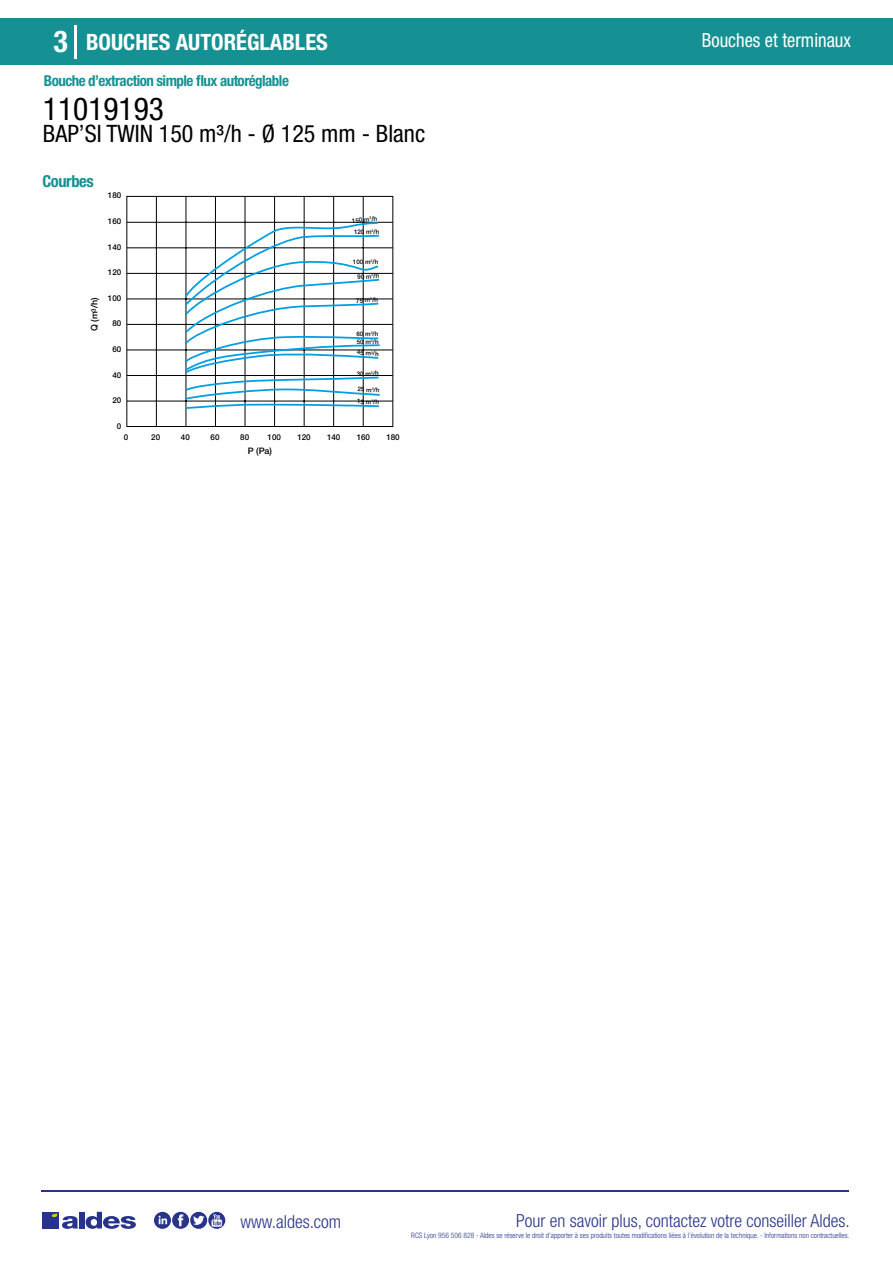
<style>
.page{position:relative;width:893px;height:1263px;background:#fff}
.page>*{position:absolute;margin:0;border:0;box-sizing:border-box;transform-origin:0 0}
.t1{font:condensed 31.5px "Helvetica Neue LT Std";color:#000}
.t2{font:700 condensed 30px "Helvetica Neue LT Std";color:#fff}
.t3{font:condensed 24px "Helvetica Neue LT Std";color:#000}
.t4{font:700 condensed 22.5px "Helvetica Neue LT Std";color:#fff}
.t5{font:condensed 19.5px "Helvetica Neue LT Std";color:#fff;scale:.95 1}
.t6{font:300 condensed 18px "Helvetica Neue";color:#28348b}
.t7{font:700 condensed 16.5px "Helvetica Neue LT Std";letter-spacing:-.025em;color:#169193}
.t8{font:700 condensed 15px "Helvetica Neue LT Std";letter-spacing:-.035em;color:#169193}
.t9{font:500 9px "Helvetica Neue";color:#000}
.t10{font:500 8.1px "Helvetica Neue";color:#000}
.t11{font:300 condensed 7.5px "Helvetica Neue";color:#28348b}
.t12{font:500 6.3px "Helvetica Neue";color:#000}
</style>
<div class="page">
<div style="left:0;top:18px;width:893px;height:46px;background:#169193"></div>
<hr style="left:74px;top:25px;width:2px;height:33px;background:#fff">
<hr style="left:41px;top:1190px;width:808px;height:1px;background:#28348b">
<svg style="left:154px;top:1212px;width:71px;height:17px"></svg>
<div style="left:42px;top:1212px;width:17px;height:16px;background:#28348b"></div>
<div style="left:79px;top:1212px;width:5px;height:16px;background:#28348b"></div>
<svg style="left:86px;top:1212px;width:50px;height:17px"></svg>
<svg style="left:52px;top:1213px;width:26px;height:16px"></svg>
<hr style="left:127px;top:401px;width:266px;height:1px;background:#000">
<hr style="left:127px;top:375px;width:266px;height:1px;background:#000">
<hr style="left:127px;top:350px;width:266px;height:1px;background:#000">
<hr style="left:127px;top:324px;width:266px;height:1px;background:#000">
<hr style="left:127px;top:299px;width:266px;height:1px;background:#000">
<hr style="left:127px;top:273px;width:266px;height:1px;background:#000">
<hr style="left:127px;top:248px;width:266px;height:1px;background:#000">
<hr style="left:127px;top:222px;width:266px;height:1px;background:#000">
<hr style="left:156px;top:197px;width:1px;height:230px;background:#000">
<hr style="left:186px;top:197px;width:1px;height:230px;background:#000">
<hr style="left:215px;top:197px;width:1px;height:230px;background:#000">
<hr style="left:245px;top:197px;width:1px;height:230px;background:#000">
<hr style="left:274px;top:197px;width:1px;height:230px;background:#000">
<hr style="left:304px;top:197px;width:1px;height:230px;background:#000">
<hr style="left:333px;top:197px;width:1px;height:230px;background:#000">
<hr style="left:363px;top:197px;width:1px;height:230px;background:#000">
<svg style="left:183px;top:221px;width:199px;height:189px"></svg>
<div style="left:126px;top:196px;width:267px;height:231px;border:1px solid #000"></div>
<h2 class="t2" style="left:54px;top:24px;width:16px">3</h2>
<h3 class="t4" style="left:86px;top:28px;width:243px">BOUCHES AUTORÉGLABLES</h3>
<h3 class="t5" style="left:702px;top:29px;width:158px">Bouches et terminaux</h3>
<h3 class="t8" style="left:44px;top:71px;width:247px">Bouche d’extraction simple flux autoréglable</h3>
<h1 class="t1" style="left:43px;top:91px;width:122px">11019193</h1>
<h3 class="t3" style="left:43px;top:120px;width:384px">BAP’SI TWIN 150 m³/h - Ø 125 mm - Blanc</h3>
<h3 class="t7" style="left:43px;top:171px;width:53px">Courbes</h3>
<p class="t9" style="left:89px;top:331px;width:35px;rotate:-90deg">Q (m<sup>3</sup>/h)</p>
<p class="t10" style="left:108px;top:191px;width:15px">180</p>
<p class="t10" style="left:108px;top:216px;width:15px">160</p>
<p class="t10" style="left:108px;top:242px;width:15px">140</p>
<p class="t10" style="left:108px;top:267px;width:15px">120</p>
<p class="t10" style="left:108px;top:293px;width:15px">100</p>
<p class="t10" style="left:112px;top:319px;width:10px">80</p>
<p class="t10" style="left:112px;top:344px;width:10px">60</p>
<p class="t10" style="left:112px;top:370px;width:10px">40</p>
<p class="t10" style="left:112px;top:396px;width:10px">20</p>
<p class="t10" style="left:117px;top:421px;width:6px">0</p>
<p class="t12" style="left:352px;top:217px;width:27px;rotate:-6deg">150 m<sup>3</sup>/h</p>
<p class="t12" style="left:354px;top:228px;width:27px;rotate:-2deg">120 m<sup>3</sup>/h</p>
<p class="t12" style="left:353px;top:258px;width:27px;rotate:1deg">100 m<sup>3</sup>/h</p>
<p class="t12" style="left:357px;top:273px;width:23px;rotate:-5deg">90 m<sup>3</sup>/h</p>
<p class="t12" style="left:356px;top:297px;width:23px;rotate:-4deg">75 m<sup>3</sup>/h</p>
<p class="t12" style="left:357px;top:330px;width:23px;rotate:1deg">60 m<sup>3</sup>/h</p>
<p class="t12" style="left:357px;top:338px;width:23px;rotate:-1deg">50 m<sup>3</sup>/h</p>
<p class="t12" style="left:357px;top:348px;width:23px;rotate:4deg">45 m<sup>3</sup>/h</p>
<p class="t12" style="left:357px;top:370px;width:23px;rotate:-1deg">30 m<sup>3</sup>/h</p>
<p class="t12" style="left:358px;top:385px;width:23px;rotate:4deg">25 m<sup>3</sup>/h</p>
<p class="t12" style="left:357px;top:397px;width:23px;rotate:2deg">15 m<sup>3</sup>/h</p>
<p class="t10" style="left:124px;top:432px;width:6px">0</p>
<p class="t10" style="left:151px;top:432px;width:10px">20</p>
<p class="t10" style="left:181px;top:432px;width:10px">40</p>
<p class="t10" style="left:211px;top:432px;width:10px">60</p>
<p class="t10" style="left:240px;top:432px;width:10px">80</p>
<p class="t10" style="left:268px;top:432px;width:15px">100</p>
<p class="t10" style="left:297px;top:432px;width:15px">120</p>
<p class="t10" style="left:327px;top:432px;width:15px">140</p>
<p class="t10" style="left:357px;top:432px;width:15px">160</p>
<p class="t10" style="left:386px;top:432px;width:15px">180</p>
<p class="t9" style="left:248px;top:445px;width:26px">P (Pa)</p>
<h3 class="t6" style="left:240px;top:1211px;width:102px">www.aldes.com</h3>
<h3 class="t6" style="left:516px;top:1211px;width:335px">Pour en savoir plus, contactez votre conseiller Aldes.</h3>
<p class="t11" style="left:411px;top:1230px;width:440px">RCS Lyon 956 506 828 - Aldes se réserve le droit d’apporter à ses produits toutes modifications liées à l’évolution de la technique. - Informations non contractuelles.</p>
</div>
